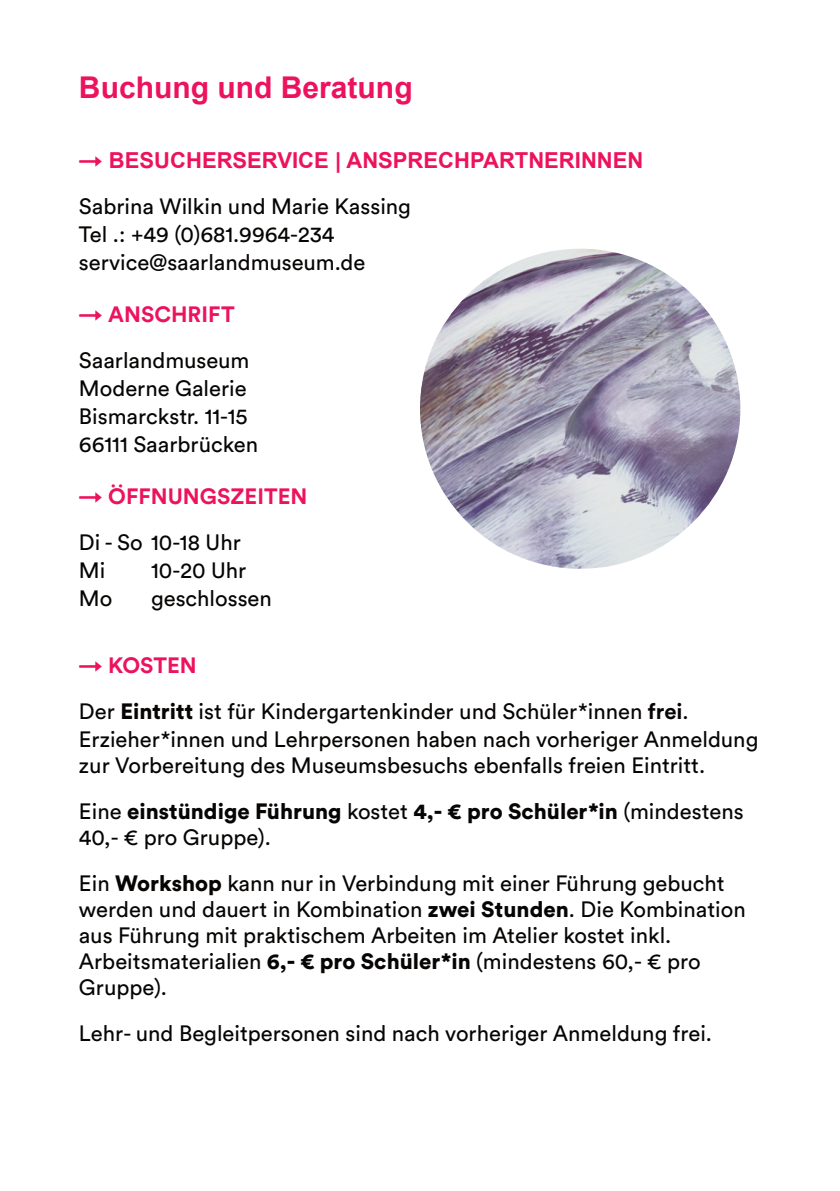
<style>
.page{position:relative;width:840px;height:1191px;background:#fff}
.page>*{position:absolute;margin:0;border:0;box-sizing:border-box;transform-origin:0 0}
.t1{font:700 30px "Arial";color:#ed125e}
.t2{font:22px/28px "Circular Std";color:#070504}
.t3{font:700 22px "Arial";color:#ed125e}
.t4{font:700 22px "Circular Std";color:#ed125e}
.s1{font-family:"Circular Std"}
.s2{font-weight:700;color:#ed125e}
.s3{font-weight:900}
.s4{font-weight:700}
</style>
<div class="page">
<img style="left:420px;top:249px;width:320px;height:320px;border-radius:50%">
<h1 class="t1" style="left:79px;top:76px;width:335px">Buchung und Beratung</h1>
<p class="t3" style="left:79px;top:152px;width:565px"><span class="s1">→</span> BESUCHERSERVICE | ANSPRECHPARTNERINNEN</p>
<p class="t2" style="left:79px;top:193px;width:333px">Sabrina Wilkin und Marie Kassing<br>Tel .: +49 (0)681.9964-234 service@saarlandmuseum.de</p>
<p class="t4" style="left:79px;top:304px;width:157px">→ ANSCHRIFT</p>
<p class="t2" style="left:79px;top:347px;width:180px">Saarlandmuseum<br>Moderne Galerie<br>Bismarckstr. 11-15<br>66111 Saarbrücken</p>
<p class="t4" style="left:79px;top:486px;width:230px">→ ÖFFNUNGSZEITEN</p>
<p class="t2" style="left:79px;top:529px;width:163px">Di - So 10-18 Uhr<br>Mi</p>
<p class="t2" style="left:151px;top:557px;width:97px">10-20 Uhr</p>
<p class="t2" style="left:79px;top:585px;width:35px">Mo</p>
<p class="t2" style="left:151px;top:585px;width:122px">geschlossen</p>
<p class="t2" style="left:79px;top:642px;width:611px;line-height:46px"><span class="s2">→ KOSTEN<br></span>Der <span class="s3">Eintritt</span> ist für Kindergartenkinder und Schüler*innen <span class="s4">frei</span>.</p>
<p class="t2" style="left:79px;top:726px;width:680px;line-height:26px">Erzieher*innen und Lehrpersonen haben nach vorheriger Anmeldung zur Vorbereitung des Museumsbesuchs ebenfalls freien Eintritt.</p>
<p class="t2" style="left:79px;top:798px;width:666px;line-height:26px">Eine <span class="s3">einstündige Führung</span> kostet <span class="s3">4,- € pro Schüler*in</span> (mindestens<br>40,- € pro Gruppe).</p>
<p class="t2" style="left:79px;top:870px;width:668px;line-height:26px">Ein <span class="s3">Workshop</span> kann nur in Verbindung mit einer Führung gebucht werden und dauert in Kombination <span class="s3">zwei Stunden</span>. Die Kombination aus Führung mit praktischem Arbeiten im Atelier kostet inkl.<br>Arbeitsmaterialien <span class="s3">6,- € pro Schüler*in</span> (mindestens 60,- € pro Gruppe).</p>
<p class="t2" style="left:79px;top:1019px;width:634px">Lehr- und Begleitpersonen sind nach vorheriger Anmeldung frei.</p>
</div>
